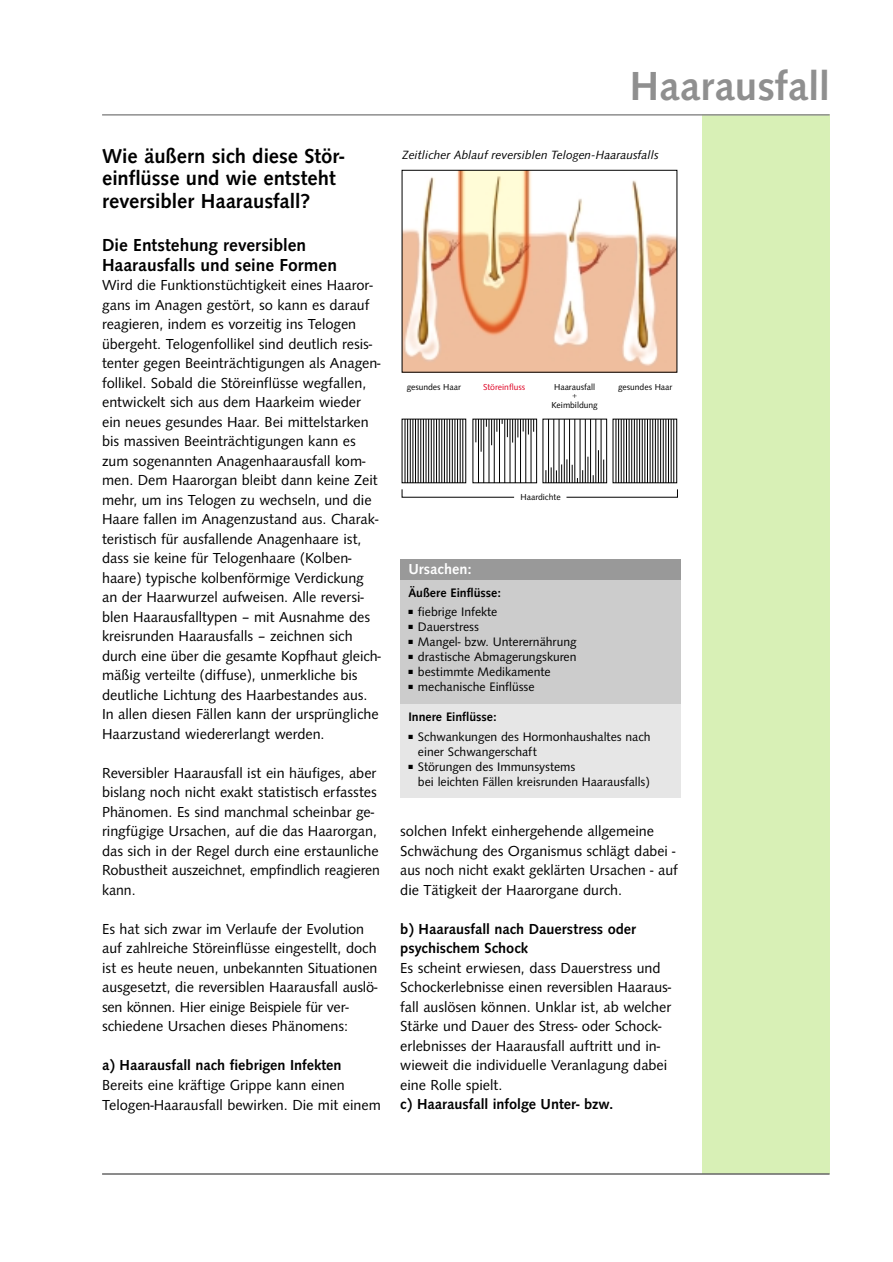
<style>
.page{position:relative;width:893px;height:1262px;background:#fff}
.page>*{position:absolute;margin:0;border:0;box-sizing:border-box;transform-origin:0 0}
.t1{font:500 42px "Syntax T";color:#8f8f8f}
.t2{font:500 21px/22.5px "Syntax T";color:#000}
.t3{font:500 18px/19.5px "Syntax T";color:#000}
.t4{font:15px/19.5px "Syntax T";color:#000}
.t5{font:500 15px/19.5px "Syntax T";color:#000}
.t6{font:500 15px "Syntax T";color:#fff}
.t7{font:12.75px/15px "Syntax T";color:#000}
.t8{font:500 12.75px "Syntax T";color:#000}
.t9{font:italic 11.85px "Syntax";color:#000}
.t10{font:9px/9px "Syntax T";color:#000;text-align:center}
.t11{font:9px "Syntax T";color:#df0023}
</style>
<div class="page">
<div style="left:702px;top:115px;width:127px;height:1059px;background:#d8f0b6"></div>
<hr style="left:102px;top:1173px;width:727px;height:1px;background:#666">
<hr style="left:102px;top:114px;width:727px;height:2px;background:#8f8f8f">
<svg style="left:401px;top:169px;width:277px;height:329px"></svg>
<hr style="left:404px;top:419px;width:1px;height:64px;background:#000">
<hr style="left:407px;top:419px;width:1px;height:64px;background:#000">
<hr style="left:410px;top:419px;width:1px;height:64px;background:#000">
<hr style="left:412px;top:419px;width:1px;height:64px;background:#000">
<hr style="left:415px;top:419px;width:1px;height:64px;background:#000">
<hr style="left:418px;top:419px;width:1px;height:64px;background:#000">
<hr style="left:420px;top:419px;width:1px;height:64px;background:#000">
<hr style="left:423px;top:419px;width:1px;height:64px;background:#000">
<hr style="left:425px;top:419px;width:1px;height:64px;background:#000">
<hr style="left:428px;top:419px;width:1px;height:64px;background:#000">
<hr style="left:431px;top:419px;width:1px;height:64px;background:#000">
<hr style="left:433px;top:419px;width:1px;height:64px;background:#000">
<hr style="left:436px;top:419px;width:1px;height:64px;background:#000">
<hr style="left:439px;top:419px;width:1px;height:64px;background:#000">
<hr style="left:441px;top:419px;width:1px;height:64px;background:#000">
<hr style="left:444px;top:419px;width:1px;height:64px;background:#000">
<hr style="left:446px;top:419px;width:1px;height:64px;background:#000">
<hr style="left:449px;top:419px;width:1px;height:64px;background:#000">
<hr style="left:452px;top:419px;width:1px;height:64px;background:#000">
<hr style="left:454px;top:419px;width:1px;height:64px;background:#000">
<hr style="left:457px;top:419px;width:1px;height:64px;background:#000">
<hr style="left:460px;top:419px;width:1px;height:64px;background:#000">
<hr style="left:462px;top:419px;width:1px;height:64px;background:#000">
<div style="left:401px;top:419px;width:65px;height:64px;border:1px solid #000"></div>
<div style="left:400px;top:559px;width:280px;height:21px;background:#999"></div>
<div style="left:400px;top:580px;width:280px;height:124px;background:#ccc"></div>
<div style="left:400px;top:704px;width:280px;height:93px;background:#e6e6e6"></div>
<h2 class="t2" style="left:102px;top:147px;width:244px">Wie äußern sich diese Stör&shy;einflüsse und wie entsteht reversibler Haarausfall?</h2>
<p class="t3" style="left:102px;top:237px;width:236px">Die Entstehung reversiblen<br>Haarausfalls und seine Formen</p>
<p class="t4" style="left:102px;top:277px;width:280px">Wird die Funktionstüchtigkeit eines Haaror&shy;gans im Anagen gestört, so kann es darauf reagieren, indem es vorzeitig ins Telogen übergeht. Telogenfollikel sind deutlich resis&shy;tenter gegen Beeinträchtigungen als Anagen&shy;follikel. Sobald die Störeinflüsse wegfallen, entwickelt sich aus dem Haarkeim wieder ein neues gesundes Haar. Bei mittelstarken bis massiven Beeinträchtigungen kann es zum sogenannten Anagenhaarausfall kom&shy;men. Dem Haarorgan bleibt dann keine Zeit mehr, um ins Telogen zu wechseln, und die Haare fallen im Anagenzustand aus. Charak&shy;teristisch für ausfallende Anagenhaare ist, dass sie keine für Telogenhaare (Kolben&shy;haare) typische kolbenförmige Verdickung an der Haarwurzel aufweisen. Alle reversi&shy;blen Haarausfalltypen – mit Ausnahme des kreisrunden Haarausfalls – zeichnen sich durch eine über die gesamte Kopfhaut gleich&shy;mäßig verteilte (diffuse), unmerkliche bis deutliche Lichtung des Haarbestandes aus.<br>In allen diesen Fällen kann der ursprüngliche Haarzustand wiedererlangt werden.</p>
<p class="t4" style="left:102px;top:764px;width:279px">Reversibler Haarausfall ist ein häufiges, aber bislang noch nicht exakt statistisch erfasstes Phänomen. Es sind manchmal scheinbar ge&shy;ringfügige Ursachen, auf die das Haarorgan, das sich in der Regel durch eine erstaunliche Robustheit auszeichnet, empfindlich reagieren kann.</p>
<p class="t4" style="left:102px;top:920px;width:277px">Es hat sich zwar im Verlaufe der Evolution auf zahlreiche Störeinflüsse eingestellt, doch ist es heute neuen, unbekannten Situationen ausgesetzt, die reversiblen Haarausfall auslö&shy;sen können. Hier einige Beispiele für ver&shy;schiedene Ursachen dieses Phänomens:</p>
<p class="t5" style="left:102px;top:1057px;width:241px">a) Haarausfall nach fiebrigen Infekten</p>
<p class="t4" style="left:102px;top:1076px;width:280px">Bereits eine kräftige Grippe kann einen<br>Telogen-Haarausfall bewirken. Die mit einem</p>
<h1 class="t1" style="left:630px;top:71px;width:201px">Haarausfall</h1>
<p class="t9" style="left:402px;top:151px;width:258px">Zeitlicher Ablauf reversiblen Telogen-Haarausfalls</p>
<p class="t10" style="left:406px;top:383px;width:56px">gesundes Haar</p>
<p class="t10" style="left:554px;top:383px;width:43px">Haarausfall</p>
<p class="t11" style="left:483px;top:383px;width:43px">Störeinfluss</p>
<p class="t10" style="left:551px;top:392px;width:48px">+<br>Keimbildung</p>
<p class="t10" style="left:618px;top:383px;width:56px">gesundes Haar</p>
<p class="t10" style="left:520px;top:493px;width:42px">Haardichte</p>
<p class="t6" style="left:408px;top:563px;width:65px">Ursachen:</p>
<p class="t8" style="left:408px;top:588px;width:94px">Äußere Einflüsse:</p>
<p class="t7" style="left:408px;top:606px;width:90px">■ fiebrige Infekte</p>
<p class="t7" style="left:408px;top:621px;width:72px">■ Dauerstress</p>
<p class="t7" style="left:408px;top:636px;width:170px">■ Mangel- bzw. Unterernährung</p>
<p class="t7" style="left:408px;top:651px;width:169px">■ drastische Abmagerungskuren</p>
<p class="t7" style="left:408px;top:666px;width:144px">■ bestimmte Medikamente</p>
<p class="t7" style="left:408px;top:681px;width:128px">■ mechanische Einflüsse</p>
<p class="t8" style="left:408px;top:712px;width:90px">Innere Einflüsse:</p>
<p class="t7" style="left:418px;top:730px;width:234px;text-indent:-10px">■ Schwankungen des Hormonhaushaltes nach einer Schwangerschaft</p>
<p class="t7" style="left:418px;top:760px;width:233px;text-indent:-10px">■ Störungen des Immunsystems<br>bei leichten Fällen kreisrunden Haarausfalls)</p>
<p class="t4" style="left:400px;top:823px;width:279px">solchen Infekt einhergehende allgemeine Schwächung des Organismus schlägt dabei - aus noch nicht exakt geklärten Ursachen - auf die Tätigkeit der Haarorgane durch.</p>
<p class="t5" style="left:400px;top:920px;width:237px">b) Haarausfall nach Dauerstress oder psychischem Schock</p>
<p class="t4" style="left:400px;top:959px;width:272px">Es scheint erwiesen, dass Dauerstress und Schockerlebnisse einen reversiblen Haaraus&shy;fall auslösen können. Unklar ist, ab welcher Stärke und Dauer des Stress- oder Schock&shy;erlebnisses der Haarausfall auftritt und in&shy;wieweit die individuelle Veranlagung dabei eine Rolle spielt.</p>
<p class="t5" style="left:400px;top:1096px;width:215px">c) Haarausfall infolge Unter- bzw.</p>
</div>
